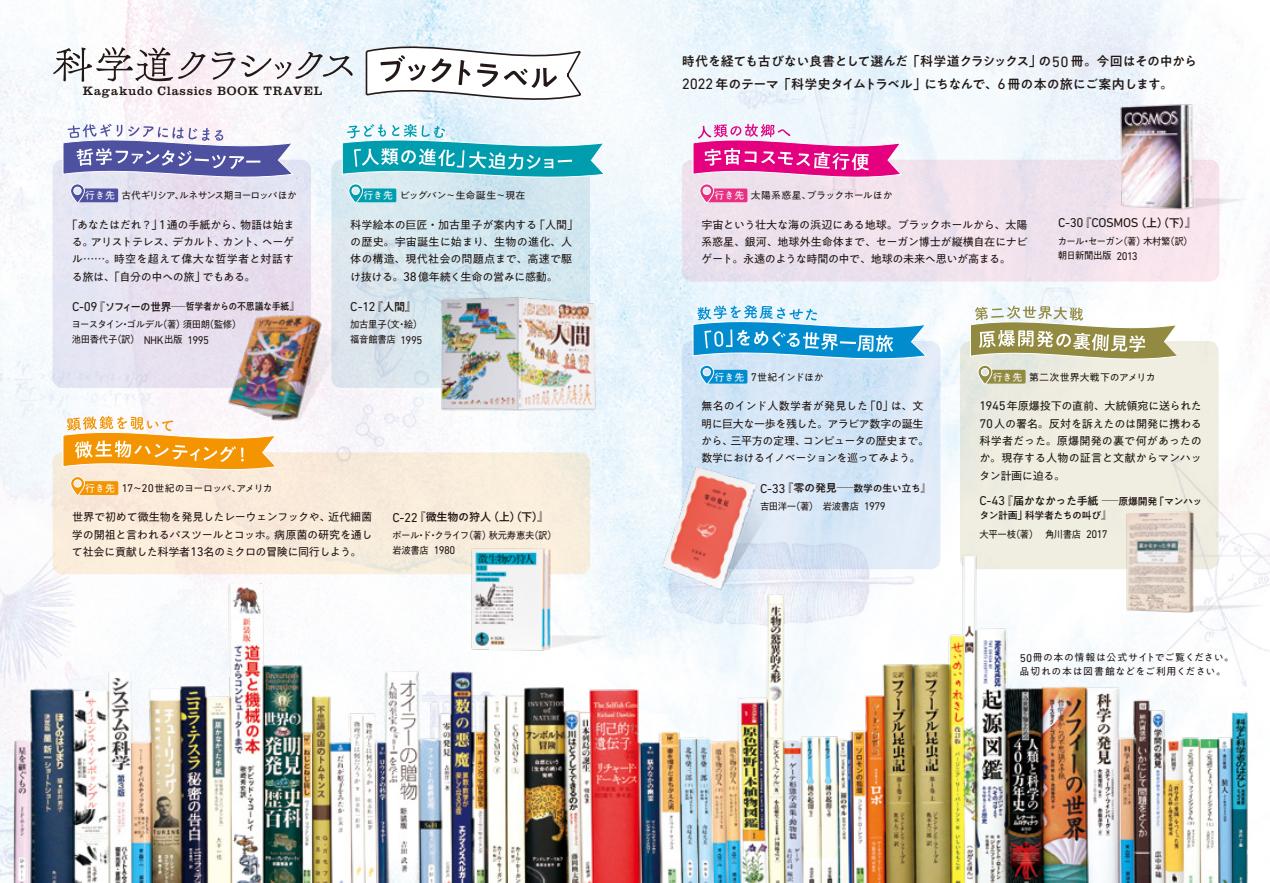
<style>
.page{position:relative;width:1270px;height:883px;background:#fff}
.page>*{position:absolute;margin:0;border:0;box-sizing:border-box;transform-origin:0 0}
.t1{font:13.12px "DIN Next LT Pro";letter-spacing:-.025em;color:#221815}
.t2{font:500 12.95px/22.4px "PA1 Gothic Std";letter-spacing:-.045em;color:#221815}
.t3{font:12.6px "Clarendon LT Std";letter-spacing:.065em;color:#221815}
.t4{font:11.2px/17.3px "PA1 Gothic Std";letter-spacing:-.03em;color:#221815;text-align:justify}
.t5{font:11.2px/17.3px "PA1 Gothic Std";letter-spacing:-.005em;color:#221815}
.t6{font:500 11.2px "PA1 Gothic Std";letter-spacing:-.04em;color:#221815}
.t7{font:9.97px/18px "PA1 Gothic Std";letter-spacing:-.035em;color:#221815;scale:.95 1}
.t8{font:9.97px/13.7px "PA1 Gothic Std";letter-spacing:.05em;color:#221815}
.t9{font:9.97px "PA1 Gothic Std";color:#221815}
.t10{font:500 9.97px/18.6px "PA1 Gothic Std";letter-spacing:-.035em;color:#221815}
.t11{font:9.97px/14.9px "PA1 Gothic Std";letter-spacing:-.07em;color:#221815;scale:.95 1}
.t12{font:9.97px "PA1 Gothic Std";letter-spacing:-.07em;color:#221815}
.t13{font:9.97px "PA1 Gothic Std";letter-spacing:-.035em;color:#221815}
.t14{font:9.97px "PA1 Gothic Std";letter-spacing:-.005em;color:#221815}
.t15{font:9.97px "PA1 Gothic Std";letter-spacing:-.015em;color:#221815}
.s1{color:#fff}
.s2{font-family:"DIN Next LT Pro";font-size:12.78px}
.s3{font-family:"DIN Next LT Pro";font-size:13.12px}
.s4{font-weight:500;font-size:11.2px}
.s5{font-weight:500}
.s6{font-family:"DIN Next LT Pro";font-size:11.38px}
.s7{font-family:"PA1 Gothic Std";font-weight:500;font-size:11.2px}
.s8{font-family:"DIN Next LT Pro";font-weight:400;font-size:13.12px}
.s9{font-family:"DIN Next LT Pro";font-weight:400;font-size:15.22px}
.s10{font-size:9.97px}
.s11{font-weight:400}
.s12{font-family:"DIN Next LT Pro";font-weight:400;font-size:11.38px}
</style>
<div class="page">
<img style="left:0;top:0;width:1270px;height:882px">
<div style="left:53px;top:160px;width:258px;height:228px;background:#ebe9f5;border-radius:10px"></div>
<div style="left:53px;top:452px;width:537px;height:122px;background:#fef1de;border-radius:10px"></div>
<svg style="left:331px;top:160px;width:259px;height:228px;background:#d5e5ed"></svg>
<svg style="left:53px;top:47px;width:152px;height:35px"></svg>
<svg style="left:212px;top:52px;width:141px;height:28px"></svg>
<div style="left:682px;top:160px;width:537px;height:122px;background:#efe2ed;border-radius:10px"></div>
<svg style="left:682px;top:341px;width:258px;height:228px;background:#d6e6f6"></svg>
<div style="left:960px;top:341px;width:258px;height:228px;background:#f0ede1;border-radius:10px"></div>
<svg style="left:365px;top:37px;width:217px;height:72px"></svg>
<img style="left:222px;top:299px;width:128px;height:143px">
<img style="left:440px;top:295px;width:159px;height:119px">
<img style="left:1116px;top:99px;width:134px;height:115px">
<img style="left:662px;top:466px;width:115px;height:28px">
<img style="left:13px;top:494px;width:1257px;height:389px">
<img style="left:1126px;top:505px;width:144px;height:108px">
<svg style="left:62px;top:124px;width:233px;height:80px"></svg>
<svg style="left:341px;top:124px;width:265px;height:80px"></svg>
<svg style="left:62px;top:416px;width:216px;height:80px"></svg>
<svg style="left:692px;top:124px;width:211px;height:79px"></svg>
<svg style="left:692px;top:306px;width:236px;height:79px;background:#8dc9e9"></svg>
<svg style="left:969px;top:306px;width:210px;height:79px"></svg>
<p class="t3" style="left:83px;top:84px;width:241px">Kagakudo Classics BOOK TRAVEL</p>
<p class="t12" style="left:85px;top:190px;width:213px"><span class="s1">行き先</span> 古代ギリシア、ルネサンス期ヨーロッパほか</p>
<p class="t9" style="left:363px;top:190px;width:164px"><span class="s1">行き先</span> ビッグバン～生命誕生～現在</p>
<p class="t4" style="left:72px;top:217px;width:224px;text-indent:-5px">「あなたはだれ？」<span class="s2">1</span>通の手紙から、物語は始まる。アリストテレス、デカルト、カント、ヘーゲル……。時空を超えて偉大な哲学者と対話する旅は、「自分の中への旅」でもある。</p>
<p class="t7" style="left:72px;top:298px;width:241px"><span class="s3">C-09</span><span class="s4">『ソフィーの世界─</span><span class="s5">哲学者からの不思議な手紙』</span>ヨースタイン・ゴルデル（著）須田朗（監修）</p>
<p class="t7" style="left:72px;top:331px;width:146px">池田香代子（訳）　<span class="s6">NHK</span>出版 <span class="s6">1995</span></p>
<p class="t13" style="left:85px;top:482px;width:189px"><span class="s1">行き先</span> <span class="s6">17</span>～<span class="s6">20</span>世紀のヨーロッパ、アメリカ</p>
<p class="t5" style="left:350px;top:217px;width:230px">科学絵本の巨匠・加古里子が案内する「人間」の歴史。宇宙誕生に始まり、生物の進化、人体の構造、現代社会の問題点まで、高速で駆け抜ける。<span class="s2">38</span>億年続く生命の営みに感動。</p>
<p class="t1" style="left:350px;top:299px;width:67px">C-12<span class="s7">『人間』</span></p>
<p class="t7" style="left:350px;top:318px;width:78px;line-height:14.9px">加古里子（文・絵）福音館書店 <span class="s6">1995</span></p>
<p class="t4" style="left:72px;top:509px;width:302px">世界で初めて微生物を発見したレーウェンフックや、近代細菌学の開祖と言われるパスツールとコッホ。病原菌の研究を通して社会に貢献した科学者<span class="s2">13</span>名のミクロの冒険に同行しよう。</p>
<p class="t6" style="left:392px;top:510px;width:158px"><span class="s8">C-22</span>『微生物の狩人（上）（下）』</p>
<p class="t7" style="left:392px;top:528px;width:175px;line-height:14.9px">ポール・ド・クライフ（著）秋元寿恵夫（訳）岩波書店 <span class="s6">1980</span></p>
<p class="t2" style="left:682px;top:51px;width:517px">時代を経ても古びない良書として選んだ「科学道クラシックス」の<span class="s9">50</span> 冊。今回はその中から<br><span class="s9">2022</span> 年のテーマ「科学史タイムトラベル」にちなんで、<span class="s9">6</span> 冊の本の旅にご案内します。</p>
<p class="t14" style="left:714px;top:190px;width:180px"><span class="s1">行き先</span> 太陽系惑星、ブラックホールほか</p>
<p class="t4" style="left:701px;top:217px;width:328px">宇宙という壮大な海の浜辺にある地球。ブラックホールから、太陽系惑星、銀河、地球外生命体まで、セーガン博士が縦横自在にナビゲート。永遠のような時間の中で、地球の未来へ思いが高まる。</p>
<p class="t1" style="left:1058px;top:215px;width:139px">C-30<span class="s7">『</span>COSMOS<span class="s7">（上）（下）』</span></p>
<p class="t11" style="left:1058px;top:234px;width:144px">カール・セーガン（著）木村繁（訳）朝日新聞出版 <span class="s6">2013</span></p>
<p class="t15" style="left:714px;top:371px;width:111px"><span class="s1">行き先</span> <span class="s6">7</span>世紀インドほか</p>
<p class="t9" style="left:993px;top:371px;width:164px"><span class="s1">行き先</span> 第二次世界大戦下のアメリカ</p>
<p class="t4" style="left:701px;top:398px;width:230px;text-align:left">無名のインド人数学者が発見した「<span class="s2">0</span>」は、文明に巨大な一歩を残した。アラビア数字の誕生から、三平方の定理、コンピュータの歴史まで。数学におけるイノベーションを巡ってみよう。</p>
<p class="t4" style="left:979px;top:398px;width:224px"><span class="s2">1945</span>年原爆投下の直前、大統領宛に送られた<span class="s2">70</span>人の署名。反対を訴えたのは開発に携わる科学者だった。原爆開発の裏で何があったのか。現存する人物の証言と文献からマンハッタン計画に迫る。</p>
<p class="t7" style="left:760px;top:480px;width:181px"><span class="s3">C-33</span><span class="s4">『零の発見─</span><span class="s5">数学の生い立ち』</span>吉田洋一（著）　岩波書店 <span class="s6">1979</span></p>
<p class="t6" style="left:979px;top:494px;width:225px"><span class="s8">C-43</span>『届かなかった手紙 ─<span class="s10">原爆開発「マンハッ</span></p>
<p class="t10" style="left:979px;top:507px;width:133px">タン計画」科学者たちの叫び』<span class="s11">大平一枝（著）　角川書店</span> <span class="s12">2017</span></p>
<p class="t8" style="left:1019px;top:651px;width:216px"><span class="s6">50</span>冊の本の情報は公式サイトでご覧ください。品切れの本は図書館などをご利用ください。</p>
</div>
